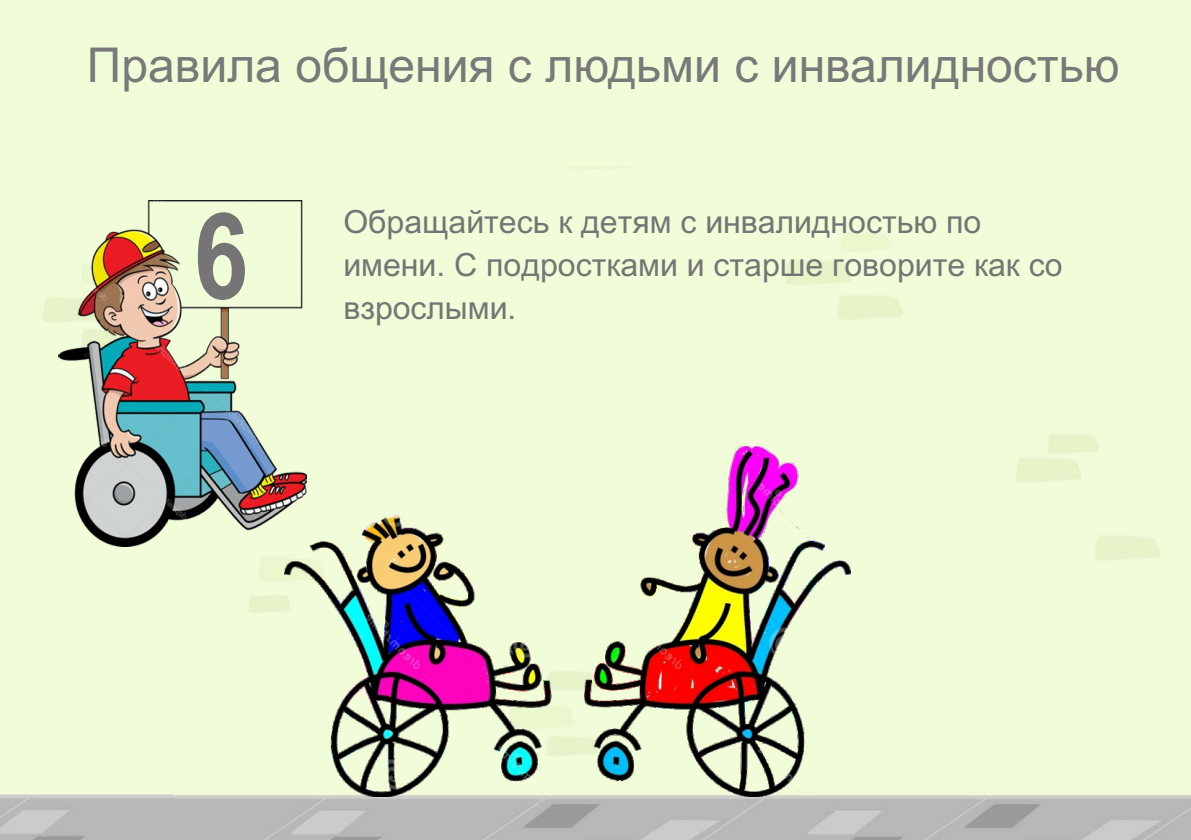
<style>
.page{position:relative;width:1191px;height:840px;background:#fff}
.page>*{position:absolute;margin:0;border:0;box-sizing:border-box;transform-origin:0 0}
.t1{font:700 120px "Arial Narrow";color:#757575}
.t2{font:48px "Arial";color:#787978}
.t3{font:32px/42.8px "Arial Unicode MS";color:#747574}
</style>
<div class="page">
<img style="left:0;top:165px;width:1191px;height:674px">
<div style="left:0;top:0;width:1191px;height:165px;background:#f1fdd9"></div>
<img style="left:284px;top:446px;width:566px;height:349px">
<img style="left:58px;top:200px;width:249px;height:345px">
<h2 class="t2" style="left:87px;top:47px;width:1034px">Правила общения с людьми с инвалидностью</h2>
<h1 class="t1" style="left:194px;top:211px;width:56px">6</h1>
<p class="t3" style="left:343px;top:203px;width:721px">Обращайтесь к детям с инвалидностью по имени. С подростками и старше говорите как со взрослыми.</p>
</div>
